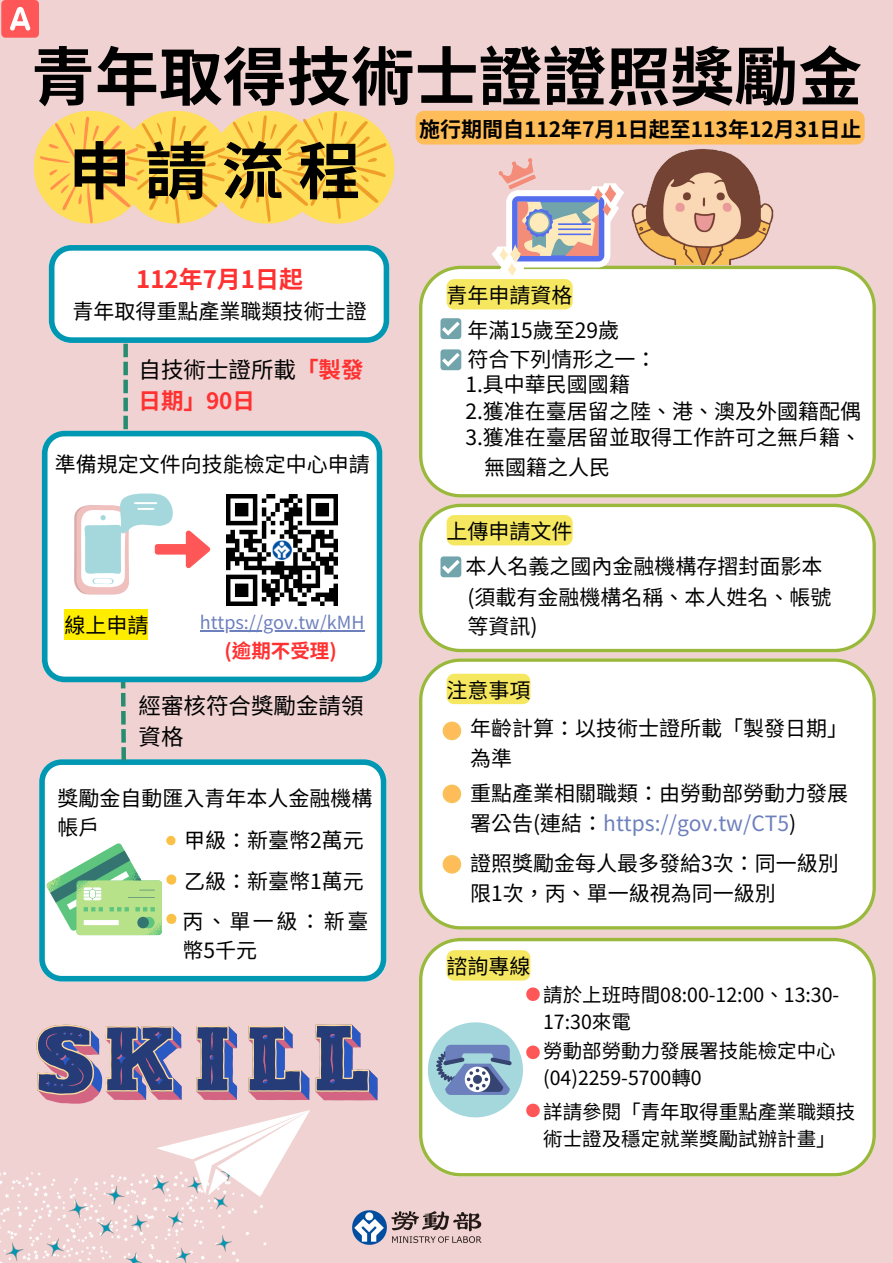
<style>
.page{position:relative;width:893px;height:1263px;background:#efd2d1}
.page>*{position:absolute;margin:0;border:0;box-sizing:border-box;transform-origin:0 0}
.t1{font:700 63.9px "Noto Sans TC";color:#000}
.t2{font:700 62.4px "Noto Sans TC";color:#000}
.t3{font:700 24px "Noto Sans TC";color:#ff3131}
.t4{font:700 22.5px/30.9px "Noto Sans TC";color:#ff3131}
.t5{font:22.5px/30.9px "Noto Sans TC";color:#000}
.t6{font:21px/29.2px "Noto Sans TC";color:#000}
.t7{font:700 21px "Noto Sans TC";color:#000}
.t8{font:19.5px/27px "Noto Sans TC";color:#000}
.t9{font:700 19.5px "Noto Sans TC";color:#ff3131}
.t10{font:18px "Noto Sans TC";color:#6d80be}
.s1{font-weight:400;color:#000}
.s2{color:#6d80be}
</style>
<div class="page">
<div style="left:281px;top:111px;width:113px;height:112px;background:#ffde59;border-radius:50%"></div>
<svg style="left:39px;top:759px;width:347px;height:222px;background:#e7f5f7"></svg>
<div style="left:419px;top:266px;width:457px;height:231px;background:#fff"></div>
<svg style="left:419px;top:504px;width:457px;height:148px;background:#f8f9f2"></svg>
<div style="left:419px;top:658px;width:457px;height:271px;background:#fff"></div>
<svg style="left:49px;top:245px;width:340px;height:184px"></svg>
<svg style="left:121px;top:682px;width:5px;height:79px"></svg>
<svg style="left:47px;top:836px;width:129px;height:99px;background:#c0e1b8"></svg>
<svg style="left:40px;top:112px;width:346px;height:111px"></svg>
<img style="left:377px;top:1211px;width:105px;height:32px">
<svg style="left:419px;top:938px;width:457px;height:238px;background:#f8faf2"></svg>
<div style="left:440px;top:318px;width:21px;height:21px;background:#72a4ab;border-radius:3px"></div>
<svg style="left:442px;top:322px;width:18px;height:14px"></svg>
<div style="left:440px;top:349px;width:21px;height:21px;background:#72a4ab;border-radius:3px"></div>
<svg style="left:442px;top:353px;width:18px;height:14px"></svg>
<div style="left:440px;top:556px;width:21px;height:21px;background:#72a4ab;border-radius:3px"></div>
<svg style="left:442px;top:560px;width:18px;height:14px"></svg>
<svg style="left:442px;top:722px;width:19px;height:18px"></svg>
<svg style="left:442px;top:784px;width:19px;height:19px"></svg>
<svg style="left:442px;top:855px;width:19px;height:18px"></svg>
<img style="left:632px;top:148px;width:141px;height:116px">
<svg style="left:42px;top:431px;width:340px;height:251px;background:#e2f2f5"></svg>
<svg style="left:74px;top:493px;width:136px;height:101px;background:#e7e4e5"></svg>
<img style="left:227px;top:495px;width:111px;height:111px">
<svg style="left:492px;top:158px;width:132px;height:128px"></svg>
<svg style="left:0;top:1024px;width:377px;height:239px"></svg>
<div style="left:1px;top:0;width:38px;height:38px;background:#ff5757;border-radius:4px"></div>
<svg style="left:10px;top:7px;width:20px;height:24px"></svg>
<svg style="left:526px;top:987px;width:14px;height:14px"></svg>
<div style="left:65px;top:609px;width:83px;height:31px;background:#ffed00"></div>
<div style="left:446px;top:279px;width:126px;height:30px;background:#f6e761;border-radius:8px"></div>
<div style="left:446px;top:515px;width:126px;height:30px;background:#f6e761;border-radius:8px"></div>
<div style="left:446px;top:674px;width:84px;height:30px;background:#f6e761;border-radius:8px"></div>
<div style="left:416px;top:111px;width:448px;height:34px;background:#ffbd59"></div>
<hr style="left:200px;top:630px;width:164px;height:2px;background:#6d80be">
<div style="left:446px;top:950px;width:84px;height:30px;background:#f6e761;border-radius:8px"></div>
<svg style="left:428px;top:1022px;width:112px;height:95px;background:#b6cbd8"></svg>
<p class="t1" style="left:31px;top:26px;width:830px">青年取得技術士證證照獎勵金</p>
<p class="t2" style="left:68px;top:122px;width:294px">申請流程</p>
<p class="t3" style="left:136px;top:260px;width:168px">112年7月 1日起</p>
<p class="t6" style="left:73px;top:295px;width:295px">青年取得重點產業職類技術士證</p>
<p class="t4" style="left:139px;top:353px;width:226px"><span class="s1">自技術士證所載</span>「製發日期」90日</p>
<p class="t6" style="left:55px;top:448px;width:316px">準備規定文件向技能檢定中心申請</p>
<p class="t6" style="left:65px;top:610px;width:85px">線上申請</p>
<p class="t10" style="left:200px;top:608px;width:166px">https://gov.tw/kMH</p>
<p class="t9" style="left:224px;top:635px;width:114px">(逾期不受理)</p>
<p class="t5" style="left:139px;top:688px;width:226px">經審核符合獎勵金請領資格</p>
<p class="t6" style="left:57px;top:782px;width:316px">獎勵金自動匯入青年本人金融機構帳戶</p>
<p class="t6" style="left:184px;top:824px;width:181px">甲級：新臺幣2萬元</p>
<p class="t6" style="left:184px;top:865px;width:181px">乙級：新臺幣1萬元</p>
<p class="t6" style="left:182px;top:905px;width:187px">丙、單一級：新臺幣5千元</p>
<p class="t7" style="left:419px;top:112px;width:442px">施行期間自 112年7月 1日起至113年12月 31日止</p>
<p class="t6" style="left:446px;top:279px;width:127px">青年申請資格</p>
<p class="t6" style="left:467px;top:314px;width:153px">年滿15歲至29歲</p>
<p class="t6" style="left:465px;top:368px;width:166px">1.具中華民國國籍</p>
<p class="t6" style="left:467px;top:343px;width:190px">符合下列情形之一：</p>
<p class="t6" style="left:465px;top:395px;width:397px">2.獲准在臺居留之陸、港、澳及外國籍配偶</p>
<p class="t6" style="left:465px;top:421px;width:397px">3.獲准在臺居留並取得工作許可之無戶籍、</p>
<p class="t6" style="left:484px;top:451px;width:124px">無國籍之人民</p>
<p class="t6" style="left:446px;top:515px;width:127px">上傳申請文件</p>
<p class="t6" style="left:465px;top:550px;width:358px">本人名義之國內金融機構存摺封面影本</p>
<p class="t6" style="left:467px;top:581px;width:366px">(須載有金融機構名稱、本人姓名、帳號等資訊)</p>
<p class="t6" style="left:446px;top:674px;width:85px">注意事項</p>
<p class="t6" style="left:470px;top:712px;width:379px">年齡計算：以技術士證所載「製發日期」為準</p>
<p class="t6" style="left:470px;top:777px;width:379px">重點產業相關職類：由勞動部勞動力發展署公告(連結：<span class="s2">https://gov.tw/CT5</span>)</p>
<p class="t6" style="left:470px;top:847px;width:370px">證照獎勵金每人最多發給3次：同一級別限1次，丙、單一級視為同一級別</p>
<p class="t6" style="left:446px;top:950px;width:85px">諮詢專線</p>
<p class="t8" style="left:543px;top:980px;width:298px">請於上班時間08:00-12:00、13:30-<br>17:30來電</p>
<p class="t8" style="left:543px;top:1036px;width:292px">勞動部勞動力發展署技能檢定中心</p>
<p class="t8" style="left:543px;top:1063px;width:160px">(04)2259-5700轉0</p>
<p class="t8" style="left:543px;top:1097px;width:313px">詳請參閱「青年取得重點產業職類技術士證及穩定就業獎勵試辦計畫」</p>
</div>
